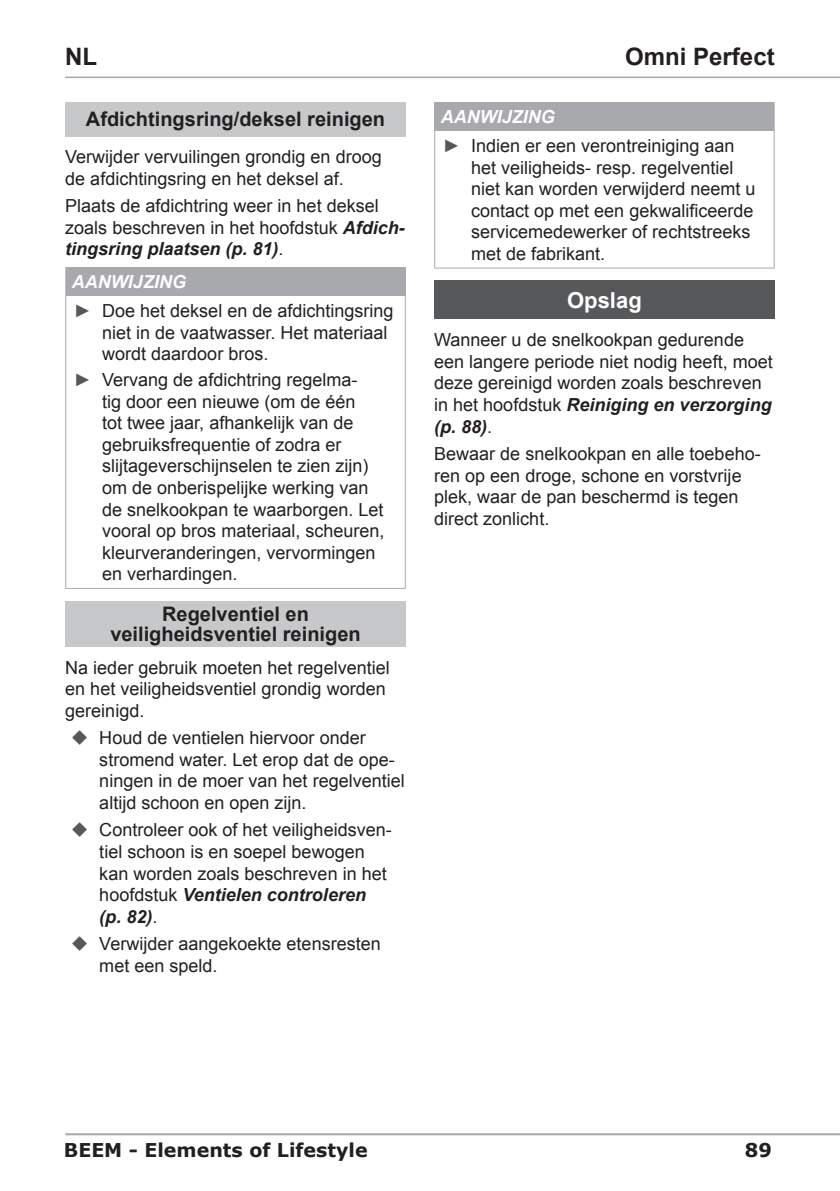
<style>
.page{position:relative;width:840px;height:1191px;background:#fff}
.page>*{position:absolute;margin:0;border:0;box-sizing:border-box;transform-origin:0 0}
.t1{font:700 24px "Arial";color:#231f20}
.Kapitel_1{font:700 22px "Arial";color:#fff}
.Kapitel_2{font:700 20px/20px "Arial";color:#231f20;text-align:center}
.t2{font:700 19px "Verdana";color:#231f20}
.WH_Vermeidung{font:18px/21.6px "Arial";color:#231f20}
.Fließtext{font:18px/21.6px "Arial";color:#231f20}
.Handlungsschritt{font:18px/21.6px "Arial";color:#231f20}
.WH_Hinweis{font:italic 700 18px "Arial";color:#fff}
.s1{font-weight:700;font-style:italic}
.s2{color:#57585a}
</style>
<div class="page">
<hr style="left:65px;top:1133px;width:774px;height:2px;background:#a8a9ad">
<hr style="left:65px;top:77px;width:774px;height:1px;background:#a8a9ad">
<div style="left:65px;top:102px;width:340px;height:34px;background:#c7c8ca"></div>
<div style="left:66px;top:268px;width:339px;height:28px;background:#a8a9ad"></div>
<hr style="left:65px;top:267px;width:340px;height:1px;background:#a8a9ad">
<svg style="left:65px;top:268px;width:1px;height:28px"></svg>
<hr style="left:65px;top:296px;width:1px;height:292px;background:#a8a9ad">
<hr style="left:404px;top:296px;width:1px;height:292px;background:#a8a9ad">
<hr style="left:65px;top:588px;width:340px;height:1px;background:#a8a9ad">
<div style="left:65px;top:600px;width:340px;height:46px;background:#c7c8ca"></div>
<div style="left:434px;top:103px;width:339px;height:28px;background:#a8a9ad"></div>
<hr style="left:434px;top:102px;width:340px;height:1px;background:#a8a9ad">
<svg style="left:773px;top:103px;width:1px;height:28px"></svg>
<hr style="left:434px;top:131px;width:1px;height:136px;background:#a8a9ad">
<hr style="left:773px;top:131px;width:1px;height:136px;background:#a8a9ad">
<hr style="left:434px;top:267px;width:340px;height:1px;background:#a8a9ad">
<div style="left:434px;top:280px;width:340px;height:39px;background:#57585a"></div>
<h1 class="t1" style="left:65px;top:41px;width:33px">NL</h1>
<h1 class="t1" style="left:624px;top:41px;width:151px">Omni Perfect</h1>
<p class="Kapitel_2" style="left:86px;top:110px;width:300px">Afdichtingsring/deksel reinigen</p>
<p class="Fließtext" style="left:65px;top:146px;width:318px">Verwijder vervuilingen grondig en droog de afdichtingsring en het deksel af.</p>
<p class="Fließtext" style="left:65px;top:195px;width:341px">Plaats de afdichtring weer in het deksel zoals beschreven in het hoofdstuk <span class="s1">Afdich&shy;tingsring plaatsen (p. 81)</span>.</p>
<p class="WH_Hinweis" style="left:72px;top:270px;width:115px">AANWIJZING</p>
<p class="WH_Vermeidung" style="left:102px;top:300px;width:293px;text-indent:-28px"><span class="s2">►</span> Doe het deksel en de afdichtingsring niet in de vaatwasser. Het materiaal wordt daardoor bros.</p>
<p class="WH_Vermeidung" style="left:102px;top:369px;width:284px;text-indent:-28px"><span class="s2">►</span> Vervang de afdichtring regelma-<br>tig door een nieuwe (om de één<br>tot twee jaar, afhankelijk van de gebruiksfrequentie of zodra er slijtageverschijnselen te zien zijn) om de onberispelijke werking van de snelkookpan te waarborgen. Let vooral op bros materiaal, scheuren, kleurveranderingen, vervormingen en verhardingen.</p>
<p class="Kapitel_2" style="left:110px;top:604px;width:252px">Regelventiel en veiligheidsventiel reinigen</p>
<p class="Fließtext" style="left:65px;top:657px;width:326px">Na ieder gebruik moeten het regelventiel en het veiligheidsventiel grondig worden gereinigd.</p>
<p class="Handlungsschritt" style="left:99px;top:727px;width:307px">Houd de ventielen hiervoor onder stromend water. Let erop dat de ope&shy;ningen in de moer van het regelventiel altijd schoon en open zijn.</p>
<p class="Handlungsschritt" style="left:99px;top:819px;width:294px">Controleer ook of het veiligheidsven&shy;tiel schoon is en soepel bewogen kan worden zoals beschreven in het hoofdstuk <span class="s1">Ventielen controleren (p. 82)</span>.</p>
<p class="Handlungsschritt" style="left:99px;top:933px;width:283px">Verwijder aangekoekte etensresten met een speld.</p>
<p class="WH_Hinweis" style="left:440px;top:105px;width:115px">AANWIJZING</p>
<p class="WH_Vermeidung" style="left:471px;top:135px;width:286px;text-indent:-28px"><span class="s2">►</span> Indien er een verontreiniging aan het veiligheids- resp. regelventiel niet kan worden verwijderd neemt u contact op met een gekwalificeerde servicemedewerker of rechtstreeks met de fabrikant.</p>
<p class="Kapitel_1" style="left:566px;top:285px;width:76px">Opslag</p>
<p class="Fließtext" style="left:434px;top:329px;width:340px">Wanneer u de snelkookpan gedurende een langere periode niet nodig heeft, moet deze gereinigd worden zoals beschreven in het hoofdstuk <span class="s1">Reiniging en verzorging (p. 88)</span>.</p>
<p class="Fließtext" style="left:434px;top:443px;width:328px">Bewaar de snelkookpan en alle toebeho&shy;ren op een droge, schone en vorstvrije plek, waar de pan beschermd is tegen direct zonlicht.</p>
<p class="t2" style="left:64px;top:1137px;width:305px">BEEM - Elements of Lifestyle</p>
<p class="t2" style="left:744px;top:1137px;width:29px">89</p>
</div>
